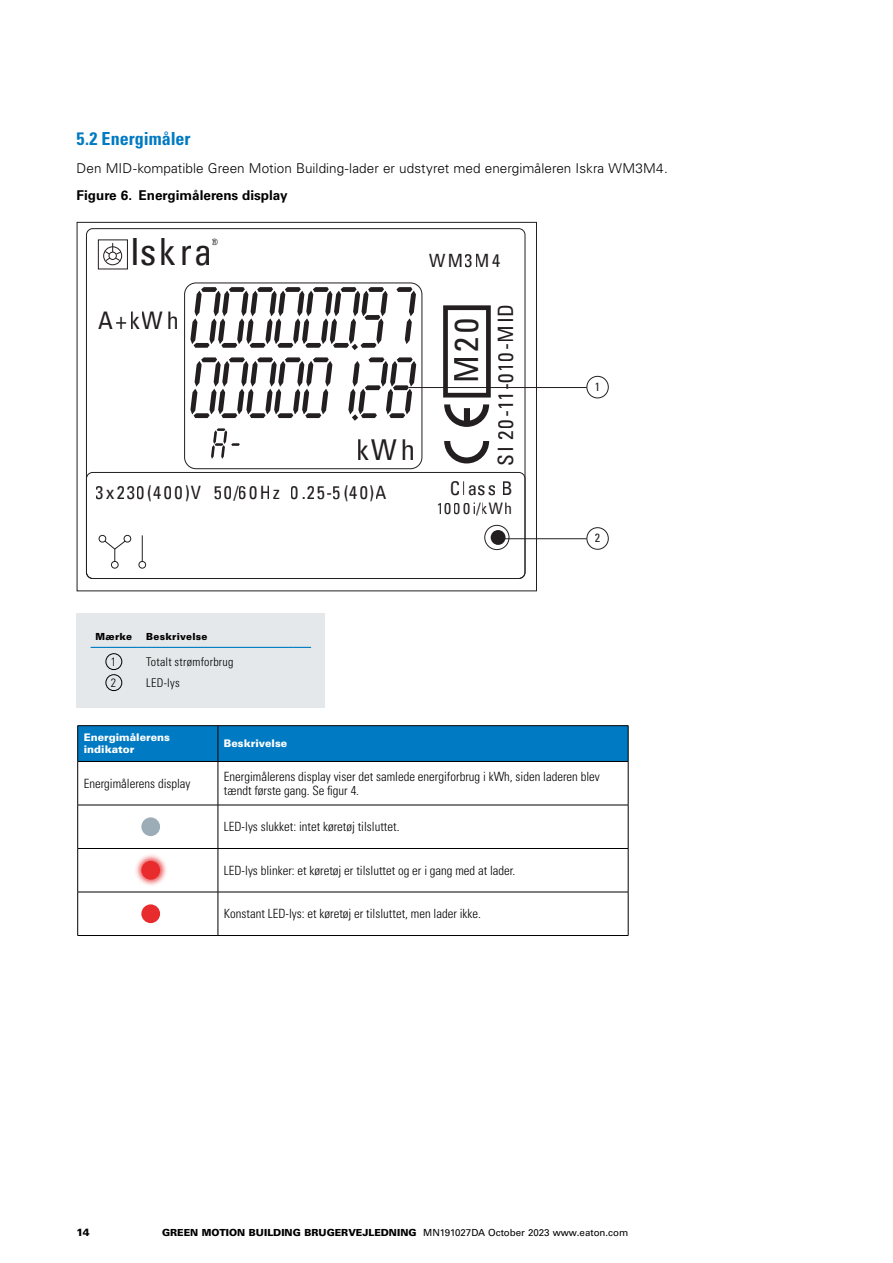
<style>
.page{position:relative;width:893px;height:1263px;background:#fff}
.page>*{position:absolute;margin:0;border:0;box-sizing:border-box;transform-origin:0 0}
.t1{font:condensed 37.5px "EATON Univers";letter-spacing:.045em;color:#231f20}
.t2{font:condensed 33.3px "EATON Univers";color:#231f20}
.t3{font:condensed 28.8px "EATON Univers";color:#231f20}
.t4{font:condensed 24.3px "EATON Univers";color:#231f20}
.t5{font:condensed 21.15px "EATON Univers";letter-spacing:.055em;color:#231f20}
.t6{font:condensed 18.9px "EATON Univers";letter-spacing:.055em;color:#231f20}
.t7{font:condensed 18.45px "EATON Univers";letter-spacing:.11em;color:#231f20}
.t8{font:condensed 18.3px "EATON Univers";letter-spacing:.11em;color:#231f20}
.t9{font:700 condensed 18px "Univers LT Std";color:#007ac2}
.t10{font:condensed 15.9px "EATON Univers";letter-spacing:.11em;color:#231f20}
.t11{font:300 13.5px "Univers LT Std";letter-spacing:.005em;color:#000}
.t12{font:700 13.5px "Univers LT Std";color:#000}
.t13{font:300 condensed 12.75px/14.2px "Univers LT Std";color:#000}
.t14{font:300 condensed 12px "Univers LT Std";letter-spacing:.02em;color:#000}
.t15{font:condensed 12px "EATON Univers";color:#231f20}
.t16{font:900 10.5px/12px "Univers LT Std";color:#fff}
.t17{font:900 10.5px "Univers LT Std";color:#000}
.t18{font:900 9.75px "Univers LT Std";color:#000}
.t19{font:900 9.75px "Univers LT Std";letter-spacing:.025em;color:#000}
.t20{font:condensed 8.55px "EATON Univers";color:#231f20}
.s1{font-weight:400}
</style>
<div class="page">
<div style="left:77px;top:613px;width:248px;height:94px;background:#e4e8ea"></div>
<hr style="left:91px;top:647px;width:46px;height:1px;background:#007ac2">
<hr style="left:146px;top:647px;width:147px;height:1px;background:#007ac2">
<svg style="left:293px;top:647px;width:18px;height:1px"></svg>
<div style="left:106px;top:653px;width:16px;height:17px;border:1px solid #000;border-radius:50%"></div>
<div style="left:106px;top:674px;width:16px;height:17px;border:1px solid #000;border-radius:50%"></div>
<svg style="left:443px;top:305px;width:48px;height:92px"></svg>
<svg style="left:444px;top:441px;width:45px;height:22px"></svg>
<svg style="left:444px;top:404px;width:45px;height:23px"></svg>
<div style="left:484px;top:525px;width:25px;height:25px;border:1px solid #231f20;border-radius:50%"></div>
<div style="left:491px;top:530px;width:14px;height:15px;background:#231f20;border-radius:50%"></div>
<div style="left:124px;top:535px;width:7px;height:7px;border:1px solid #231f20;border-radius:50%"></div>
<div style="left:99px;top:535px;width:7px;height:7px;border:1px solid #231f20;border-radius:50%"></div>
<div style="left:111px;top:561px;width:7px;height:7px;border:1px solid #231f20;border-radius:50%"></div>
<div style="left:139px;top:561px;width:7px;height:7px;border:1px solid #231f20;border-radius:50%"></div>
<svg style="left:104px;top:540px;width:22px;height:22px"></svg>
<svg style="left:142px;top:535px;width:1px;height:26px"></svg>
<div style="left:103px;top:247px;width:19px;height:18px;border:1px solid #231f20;border-radius:50%"></div>
<svg style="left:105px;top:243px;width:16px;height:18px"></svg>
<div style="left:98px;top:240px;width:30px;height:29px;border:1px solid #231f20"></div>
<div style="left:86px;top:228px;width:439px;height:351px;border:1px solid #231f20;border-radius:6px"></div>
<div style="left:184px;top:283px;width:238px;height:186px;border:1px solid #231f20;border-radius:11px"></div>
<svg style="left:396px;top:287px;width:20px;height:57px"></svg>
<svg style="left:211px;top:428px;width:29px;height:31px"></svg>
<svg style="left:190px;top:357px;width:142px;height:61px"></svg>
<svg style="left:348px;top:357px;width:68px;height:64px"></svg>
<svg style="left:190px;top:287px;width:198px;height:63px"></svg>
<hr style="left:409px;top:387px;width:178px;height:1px;background:#231f20">
<div style="left:587px;top:376px;width:21px;height:22px;border:1px solid #231f20;border-radius:50%"></div>
<hr style="left:501px;top:538px;width:86px;height:1px;background:#231f20">
<div style="left:587px;top:527px;width:21px;height:22px;border:1px solid #231f20;border-radius:50%"></div>
<div style="left:78px;top:726px;width:550px;height:35px;background:#007ac2"></div>
<hr style="left:78px;top:725px;width:140px;height:1px;background:#000">
<hr style="left:77px;top:726px;width:1px;height:35px;background:#000">
<hr style="left:218px;top:725px;width:410px;height:1px;background:#000">
<hr style="left:218px;top:726px;width:1px;height:35px;background:#000">
<hr style="left:628px;top:726px;width:1px;height:35px;background:#000">
<hr style="left:78px;top:761px;width:140px;height:1px;background:#000">
<hr style="left:77px;top:762px;width:1px;height:43px;background:#000">
<hr style="left:218px;top:761px;width:410px;height:1px;background:#000">
<hr style="left:218px;top:762px;width:1px;height:43px;background:#000">
<hr style="left:628px;top:762px;width:1px;height:43px;background:#000">
<hr style="left:78px;top:805px;width:140px;height:1px;background:#000">
<hr style="left:77px;top:805px;width:1px;height:43px;background:#000">
<hr style="left:218px;top:805px;width:410px;height:1px;background:#000">
<hr style="left:218px;top:805px;width:1px;height:43px;background:#000">
<hr style="left:628px;top:805px;width:1px;height:43px;background:#000">
<hr style="left:78px;top:848px;width:140px;height:1px;background:#000">
<hr style="left:77px;top:849px;width:1px;height:43px;background:#000">
<hr style="left:218px;top:848px;width:410px;height:1px;background:#000">
<hr style="left:218px;top:849px;width:1px;height:43px;background:#000">
<hr style="left:628px;top:849px;width:1px;height:43px;background:#000">
<hr style="left:78px;top:892px;width:140px;height:1px;background:#000">
<hr style="left:77px;top:892px;width:1px;height:43px;background:#000">
<hr style="left:218px;top:892px;width:410px;height:1px;background:#000">
<hr style="left:218px;top:892px;width:1px;height:43px;background:#000">
<hr style="left:628px;top:892px;width:1px;height:43px;background:#000">
<hr style="left:78px;top:935px;width:140px;height:1px;background:#000">
<hr style="left:218px;top:935px;width:410px;height:1px;background:#000">
<div style="left:141px;top:817px;width:19px;height:19px;background:#9cadb7;border-radius:50%"></div>
<div style="left:134px;top:853px;width:34px;height:34px;background:#e82c2e;opacity:.86"></div>
<div style="left:141px;top:861px;width:19px;height:19px;background:#e82c2e;border-radius:50%"></div>
<div style="left:141px;top:904px;width:19px;height:19px;background:#e82c2e;border-radius:50%"></div>
<h3 class="t9" style="left:77px;top:127px;width:115px">5.2 Energimåler</h3>
<p class="t11" style="left:77px;top:160px;width:593px">Den MID-kompatible Green Motion Building-lader er udstyret med energimåleren Iskra WM3M4.</p>
<p class="t12" style="left:77px;top:188px;width:212px">Figure 6. Energimålerens display</p>
<h1 class="t1" style="left:129px;top:230px;width:84px">Iskra</h1>
<p class="t20" style="left:212px;top:237px;width:8px">®</p>
<h3 class="t4" style="left:98px;top:306px;width:82px">A+kWh</h3>
<h3 class="t3" style="left:357px;top:433px;width:59px">kWh</h3>
<h3 class="t8" style="left:429px;top:250px;width:73px">WM3M4</h3>
<h2 class="t2" style="left:447px;top:383px;width:66px;rotate:-90deg">M20</h2>
<h3 class="t5" style="left:493px;top:466px;width:164px;rotate:-90deg">SI 20-11-010-MID</h3>
<h3 class="t7" style="left:96px;top:482px;width:293px">3x230(400)V 50/60Hz 0.25-5(40)A</h3>
<h3 class="t6" style="left:449px;top:478px;width:66px">Class B</h3>
<p class="t10" style="left:436px;top:500px;width:78px">1000i/kWh</p>
<p class="t18" style="left:96px;top:630px;width:38px">Mærke</p>
<p class="t19" style="left:146px;top:630px;width:63px">Beskrivelse</p>
<p class="t14" style="left:111px;top:654px;width:7px">1</p>
<p class="t14" style="left:146px;top:654px;width:89px">Totalt strømforbrug</p>
<p class="t14" style="left:111px;top:675px;width:7px">2</p>
<p class="t14" style="left:146px;top:675px;width:35px">LED-lys</p>
<p class="t15" style="left:595px;top:380px;width:7px">1</p>
<p class="t15" style="left:595px;top:531px;width:7px">2</p>
<p class="t16" style="left:84px;top:731px;width:88px">Energimålerens indikator</p>
<p class="t16" style="left:224px;top:737px;width:65px">Beskrivelse</p>
<p class="t13" style="left:84px;top:776px;width:108px">Energimålerens display</p>
<p class="t13" style="left:224px;top:769px;width:377px">Energimålerens display viser det samlede energiforbrug i kWh, siden laderen blev tændt første gang. Se figur 4.</p>
<p class="t13" style="left:224px;top:820px;width:177px">LED-lys slukket: intet køretøj tilsluttet.</p>
<p class="t13" style="left:224px;top:863px;width:293px">LED-lys blinker: et køretøj er tilsluttet og er i gang med at lader.</p>
<p class="t13" style="left:224px;top:907px;width:259px">Konstant LED-lys: et køretøj er tilsluttet, men lader ikke.</p>
<p class="t17" style="left:77px;top:1225px;width:15px">14</p>
<p class="t18" style="left:162px;top:1226px;width:468px">GREEN MOTION BUILDING BRUGERVEJLEDNING <span class="s1">MN191027DA October 2023 www.eaton.com</span></p>
</div>
